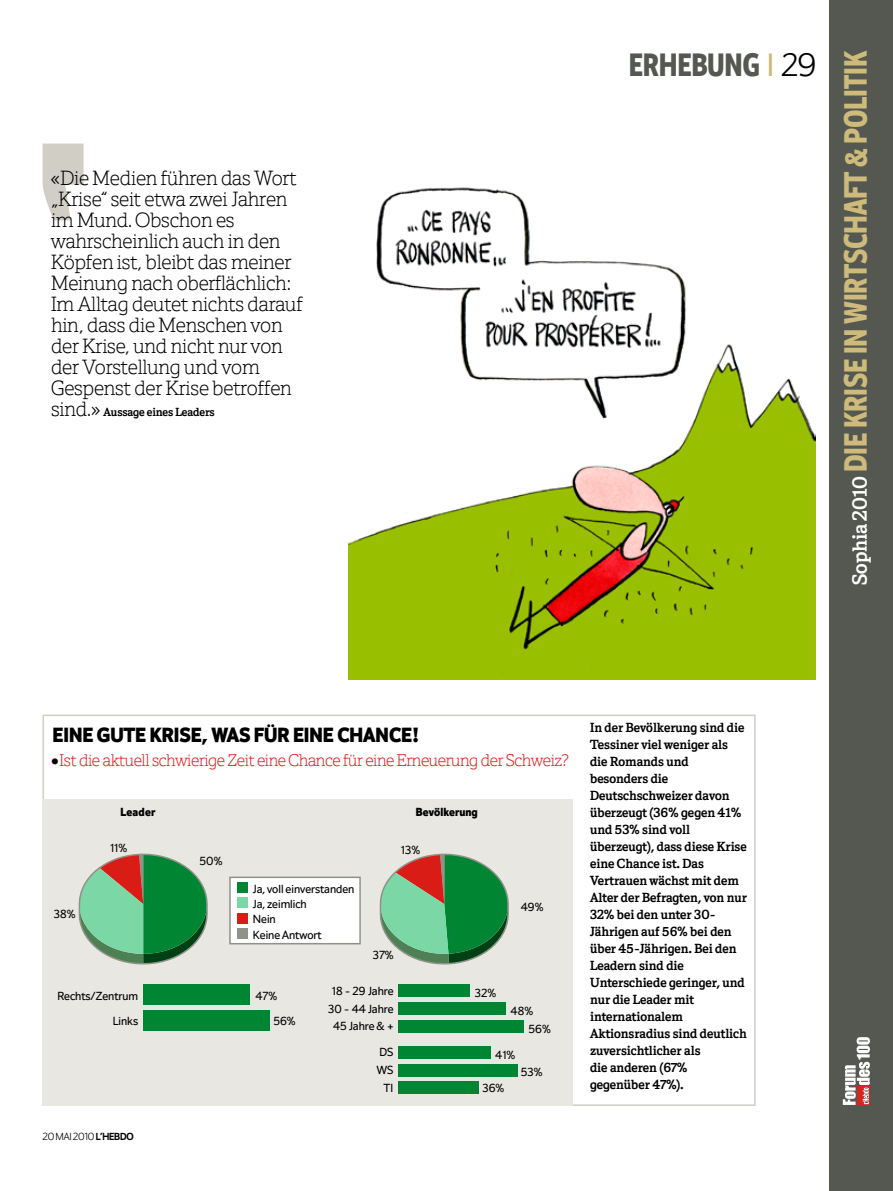
<style>
.page{position:relative;width:893px;height:1191px;background:#fff}
.page>*{position:absolute;margin:0;border:0;box-sizing:border-box;transform-origin:0 0}
.t1{font:700 33px "Hebdo Sans Cond";letter-spacing:-.005em;color:#ceba7a}
.t2{font:700 33px "Hebdo Sans Cond";letter-spacing:-.005em;color:#545850}
.t3{font:300 21px/21px "Hebdo Egyptian";letter-spacing:-.005em;color:#000}
.t4{font:900 21px "Hebdo Sans";color:#000}
.t5{font:300 17.25px "Hebdo Egyptian";letter-spacing:-.015em;color:#d91c15}
.t6{font:700 13.5px/17px "Hebdo Egyptian";color:#000}
.t7{font:12px/17.9px "Hebdo Sans";color:#000}
.t8{font:700 12px "Hebdo Egyptian";letter-spacing:-.005em;color:#000}
.t9{font:900 12px "Hebdo Sans";color:#000}
.t10{font:300 10.5px "Hebdo Sans";letter-spacing:-.02em;color:#000}
.s1{font-weight:300;font-size:21px}
.s2{font-family:"Hebdo Sans";font-weight:500;color:#ceba7a}
.s3{font-family:"Hebdo Sans";font-weight:300;color:#000}
.s4{font-family:"Hebdo Egyptian";font-size:21px;color:#fff}
.s5{font-family:"Hebdo Sans";font-weight:500;font-size:18px;color:#000}
.s6{font-weight:700}
</style>
<div class="page">
<div style="left:829px;top:0;width:64px;height:1191px;background:#545850"></div>
<svg style="left:843px;top:1037px;width:27px;height:68px"></svg>
<div style="left:43px;top:799px;width:530px;height:307px;background:#e8e7e2"></div>
<div style="left:230px;top:877px;width:130px;height:66px;background:#fff"></div>
<div style="left:229px;top:876px;width:132px;height:68px;border:2px solid #8f9288"></div>
<svg style="left:379px;top:853px;width:130px;height:112px"></svg>
<svg style="left:78px;top:853px;width:130px;height:112px"></svg>
<div style="left:143px;top:1010px;width:127px;height:20px;background:#008632"></div>
<div style="left:143px;top:984px;width:106px;height:21px;background:#008632"></div>
<div style="left:398px;top:1081px;width:81px;height:13px;background:#008632"></div>
<div style="left:398px;top:1063px;width:120px;height:13px;background:#008632"></div>
<div style="left:398px;top:1045px;width:92px;height:13px;background:#008632"></div>
<div style="left:398px;top:1020px;width:126px;height:13px;background:#008632"></div>
<div style="left:398px;top:1002px;width:108px;height:13px;background:#008632"></div>
<div style="left:398px;top:984px;width:72px;height:13px;background:#008632"></div>
<div style="left:238px;top:882px;width:10px;height:10px;background:#008632"></div>
<div style="left:238px;top:897px;width:10px;height:11px;background:#7bd8a6"></div>
<div style="left:238px;top:913px;width:10px;height:10px;background:#d91c15"></div>
<div style="left:238px;top:928px;width:10px;height:10px;background:#8f9288"></div>
<svg style="left:43px;top:144px;width:41px;height:76px"></svg>
<img style="left:348px;top:187px;width:468px;height:492px">
<p class="t3" style="left:51px;top:169px;width:253px">«Die Medien führen das Wort „Krise“ seit etwa zwei Jahren im Mund. Obschon es wahrscheinlich auch in den<br>Köpfen ist, bleibt das meiner<br>Meinung nach oberflächlich:<br>Im Alltag deutet nichts darauf hin, dass die Menschen von der Krise, und nicht nur von der Vorstellung und vom<br>Gespenst der Krise betroffen</p>
<p class="t8" style="left:51px;top:405px;width:165px"><span class="s1">sind.»</span> Aussage eines Leaders</p>
<h1 class="t2" style="left:629px;top:47px;width:170px">ERHEBUNG<span class="s2">∑</span><span class="s3">29</span></h1>
<h1 class="t1" style="left:838px;top:585px;width:534px;rotate:-90deg"><span class="s4">Sophia 2010</span> DIE KRISE IN WIRTSCHAFT &amp; POLITIK</h1>
<h2 class="t4" style="left:53px;top:722px;width:367px">EINE GUTE KRISE, WAS FÜR EINE CHANCE!</h2>
<p class="t5" style="left:51px;top:750px;width:519px"><span class="s5">¬</span>Ist die aktuell schwierige Zeit eine Chance für eine Erneuerung der Schweiz?</p>
<p class="t7" style="left:54px;top:906px;width:23px">38%</p>
<p class="t9" style="left:121px;top:805px;width:36px">LEADER</p>
<p class="t9" style="left:416px;top:805px;width:63px">BEVÖLKERUNG</p>
<p class="t7" style="left:401px;top:842px;width:21px">13%</p>
<p class="t7" style="left:110px;top:839px;width:19px">11%</p>
<p class="t7" style="left:199px;top:852px;width:25px">50%</p>
<p class="t7" style="left:253px;top:881px;width:103px;line-height:15.3px">Ja, voll einverstanden<br>Ja, zeimlich</p>
<p class="t7" style="left:253px;top:911px;width:24px">Nein</p>
<p class="t7" style="left:253px;top:926px;width:70px">Keine Antwort</p>
<p class="t7" style="left:373px;top:946px;width:22px">37%</p>
<p class="t7" style="left:521px;top:898px;width:24px">49%</p>
<p class="t7" style="left:328px;top:982px;width:67px;text-align:center">18 - 29 Jahre<br>30 - 44 Jahre<br>45 Jahre &amp; +</p>
<p class="t7" style="left:377px;top:1043px;width:18px;text-align:center">DS<br>WS<br>TI</p>
<p class="t7" style="left:57px;top:983px;width:82px;line-height:25.5px;text-align:right">Rechts/Zentrum<br>Links</p>
<p class="t7" style="left:475px;top:985px;width:23px">32%</p>
<p class="t7" style="left:273px;top:983px;width:24px;line-height:25.5px;text-indent:-18px">47%<br>56%</p>
<p class="t7" style="left:528px;top:1003px;width:24px;text-indent:-18px">48%<br>56%</p>
<p class="t7" style="left:495px;top:1046px;width:22px">41%</p>
<p class="t7" style="left:521px;top:1064px;width:23px">53%</p>
<p class="t7" style="left:483px;top:1079px;width:23px">36%</p>
<p class="t10" style="left:43px;top:1130px;width:93px">20 mai 2010 <span class="s6">L’Hebdo</span></p>
<p class="t6" style="left:590px;top:719px;width:158px">In der Bevölkerung sind die<br>Tessiner viel weniger als die Romands und besonders die<br>Deutschschweizer davon überzeugt (36% gegen 41% und 53% sind voll überzeugt), dass diese Krise eine Chance ist. Das<br>Vertrauen wächst mit dem<br>Alter der Befragten, von nur<br>32% bei den unter 30-<br>Jährigen auf 56% bei den über 45-Jährigen. Bei den<br>Leadern sind die<br>Unterschiede geringer, und nur die Leader mit internationalem<br>Aktionsradius sind deutlich zuversichtlicher als<br>die anderen (67% gegenüber 47%).</p>
</div>
